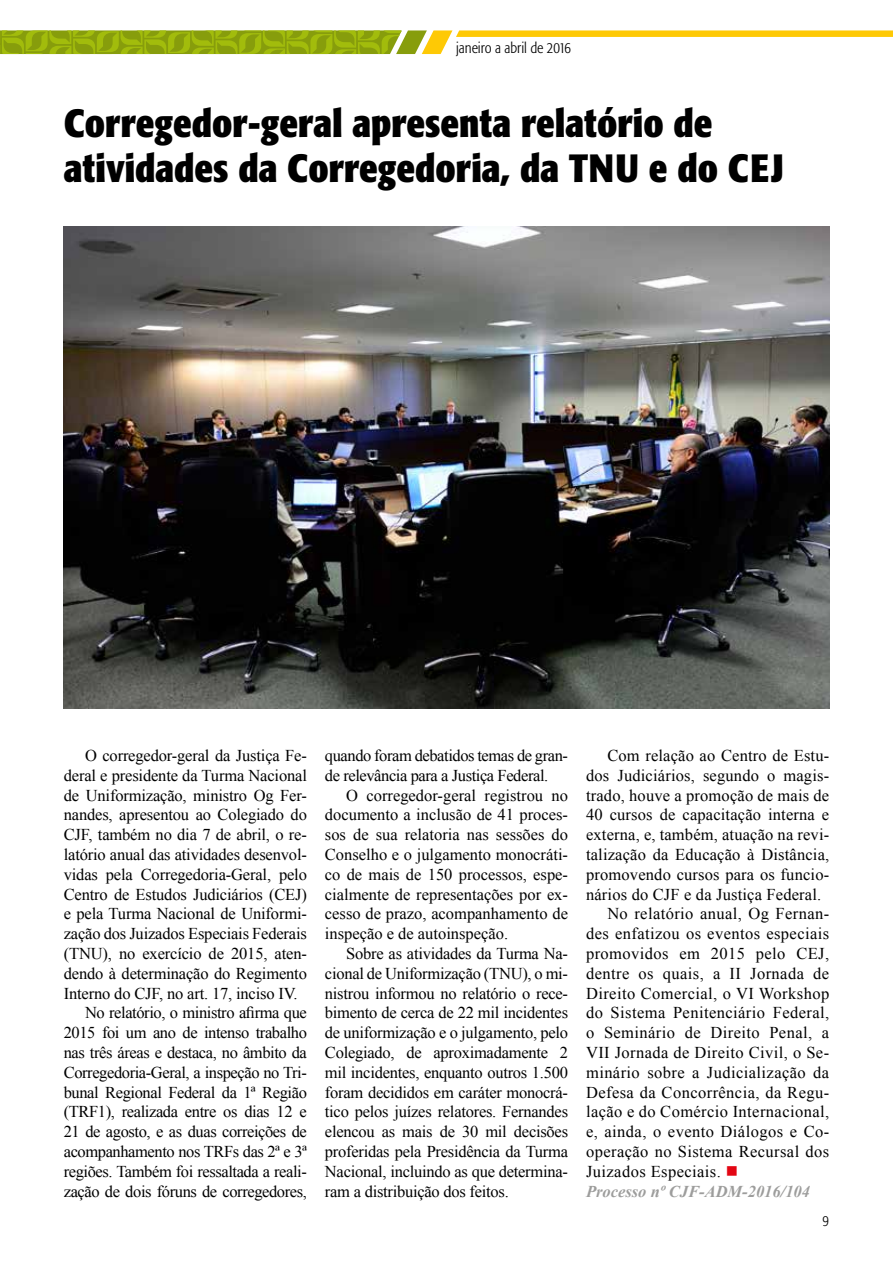
<style>
.page{position:relative;width:893px;height:1263px;background:#fff}
.page>*{position:absolute;margin:0;border:0;box-sizing:border-box;transform-origin:0 0}
.t1{font:700 condensed 39px/45px "Formata";color:#000}
.t2{font:16.5px/19.8px "Times New Roman";letter-spacing:-.01em;color:#000;text-align:justify}
.t3{font:16.5px "Times New Roman";letter-spacing:.025em;color:#000}
.t4{font:16.5px "Times New Roman";letter-spacing:.01em;color:#000}
.t5{font:italic 700 16.5px "Times New Roman";color:#9d9d9c}
.t6{font:300 condensed 15px "Formata";color:#000}
.s1{color:#e30613}
</style>
<div class="page">
<svg style="left:0;top:30px;width:893px;height:24px"></svg>
<img style="left:64px;top:226px;width:765px;height:482px">
<p class="t6" style="left:456px;top:39px;width:116px">janeiro a abril de 2016</p>
<h1 class="t1" style="left:64px;top:101px;width:721px">Corregedor-geral apresenta relatório de atividades da Corregedoria, da TNU e do CEJ</h1>
<p class="t2" style="left:85px;top:745px;width:223px">O corregedor-geral da Justiça Fe-</p>
<p class="t2" style="left:64px;top:765px;width:245px">deral e presidente da Turma Nacional</p>
<p class="t2" style="left:64px;top:785px;width:245px">de Uniformização, ministro Og Fer-</p>
<p class="t2" style="left:64px;top:805px;width:245px">nandes, apresentou ao Colegiado do</p>
<p class="t2" style="left:64px;top:824px;width:245px">CJF, também no dia 7 de abril, o re-</p>
<p class="t2" style="left:64px;top:844px;width:245px">latório anual das atividades desenvol-</p>
<p class="t2" style="left:64px;top:864px;width:245px">vidas pela Corregedoria-Geral, pelo</p>
<p class="t2" style="left:64px;top:884px;width:245px">Centro de Estudos Judiciários (CEJ)</p>
<p class="t2" style="left:64px;top:904px;width:245px">e pela Turma Nacional de Uniformi-</p>
<p class="t2" style="left:64px;top:923px;width:245px">zação dos Juizados Especiais Federais</p>
<p class="t2" style="left:64px;top:943px;width:245px">(TNU), no exercício de 2015, aten-</p>
<p class="t2" style="left:64px;top:963px;width:245px">dendo à determinação do Regimento</p>
<p class="t2" style="left:64px;top:983px;width:235px">Interno do CJF, no art. 17, inciso IV.</p>
<p class="t2" style="left:85px;top:1003px;width:223px">No relatório, o ministro afirma que</p>
<p class="t2" style="left:64px;top:1022px;width:245px">2015 foi um ano de intenso trabalho</p>
<p class="t2" style="left:64px;top:1042px;width:245px">nas três áreas e destaca, no âmbito da</p>
<p class="t2" style="left:64px;top:1062px;width:245px">Corregedoria-Geral, a inspeção no Tri-</p>
<p class="t2" style="left:64px;top:1082px;width:245px">bunal Regional Federal da 1ª Região</p>
<p class="t2" style="left:64px;top:1102px;width:245px">(TRF1), realizada entre os dias 12 e</p>
<p class="t2" style="left:64px;top:1121px;width:245px">21 de agosto, e as duas correições de</p>
<p class="t2" style="left:64px;top:1141px;width:245px">acompanhamento nos TRFs das 2ª e 3ª</p>
<p class="t2" style="left:64px;top:1161px;width:245px">regiões. Também foi ressaltada a reali-</p>
<p class="t2" style="left:64px;top:1181px;width:245px">zação de dois fóruns de corregedores,</p>
<p class="t2" style="left:325px;top:745px;width:245px">quando foram debatidos temas de gran&shy;de relevância para a Justiça Federal.</p>
<p class="t2" style="left:325px;top:785px;width:245px;text-indent:21px">O corregedor-geral registrou no documento a inclusão de 41 proces&shy;sos de sua relatoria nas sessões do Conselho e o julgamento monocráti&shy;co de mais de 150 processos, espe&shy;cialmente de representações por ex&shy;cesso de prazo, acompanhamento de inspeção e de autoinspeção.</p>
<p class="t2" style="left:325px;top:943px;width:245px;text-indent:21px">Sobre as atividades da Turma Na&shy;cional de Uniformização (TNU), o mi&shy;nistrou informou no relatório o rece&shy;bimento de cerca de 22 mil incidentes de uniformização e o julgamento, pelo Colegiado, de aproximadamente 2 mil incidentes, enquanto outros 1.500 foram decididos em caráter monocrá&shy;tico pelos juízes relatores. Fernandes elencou as mais de 30 mil decisões proferidas pela Presidência da Turma Nacional, incluindo as que determina&shy;ram a distribuição dos feitos.</p>
<p class="t4" style="left:607px;top:744px;width:223px">Com relação ao Centro de Estu-</p>
<p class="t4" style="left:586px;top:764px;width:245px">dos Judiciários, segundo o magis-</p>
<p class="t4" style="left:586px;top:784px;width:245px">trado, houve a promoção de mais de</p>
<p class="t4" style="left:586px;top:804px;width:245px">40 cursos de capacitação interna e</p>
<p class="t4" style="left:586px;top:823px;width:245px">externa, e, também, atuação na revi-</p>
<p class="t4" style="left:586px;top:843px;width:245px">talização da Educação à Distância,</p>
<p class="t4" style="left:586px;top:863px;width:245px">promovendo cursos para os funcio-</p>
<p class="t4" style="left:586px;top:883px;width:237px">nários do CJF e da Justiça Federal.</p>
<p class="t3" style="left:607px;top:903px;width:223px">No relatório anual, Og Fernan-</p>
<p class="t3" style="left:586px;top:922px;width:245px">des enfatizou os eventos especiais</p>
<p class="t3" style="left:586px;top:942px;width:245px">promovidos em 2015 pelo CEJ,</p>
<p class="t3" style="left:586px;top:962px;width:245px">dentre os quais, a II Jornada de</p>
<p class="t3" style="left:586px;top:982px;width:245px">Direito Comercial, o VI Workshop</p>
<p class="t3" style="left:586px;top:1002px;width:245px">do Sistema Penitenciário Federal,</p>
<p class="t3" style="left:586px;top:1021px;width:245px">o Seminário de Direito Penal, a</p>
<p class="t3" style="left:586px;top:1041px;width:245px">VII Jornada de Direito Civil, o Se-</p>
<p class="t3" style="left:586px;top:1061px;width:245px">minário sobre a Judicialização da</p>
<p class="t3" style="left:586px;top:1081px;width:245px">Defesa da Concorrência, da Regu-</p>
<p class="t3" style="left:586px;top:1101px;width:245px">lação e do Comércio Internacional,</p>
<p class="t3" style="left:586px;top:1120px;width:245px">e, ainda, o evento Diálogos e Co-</p>
<p class="t3" style="left:586px;top:1140px;width:245px">operação no Sistema Recursal dos</p>
<p class="t3" style="left:586px;top:1160px;width:154px">Juizados Especiais. <span class="s1">■</span></p>
<p class="t5" style="left:586px;top:1179px;width:226px">Processo nº CJF-ADM-2016/104</p>
<p class="t6" style="left:823px;top:1212px;width:8px">9</p>
</div>
